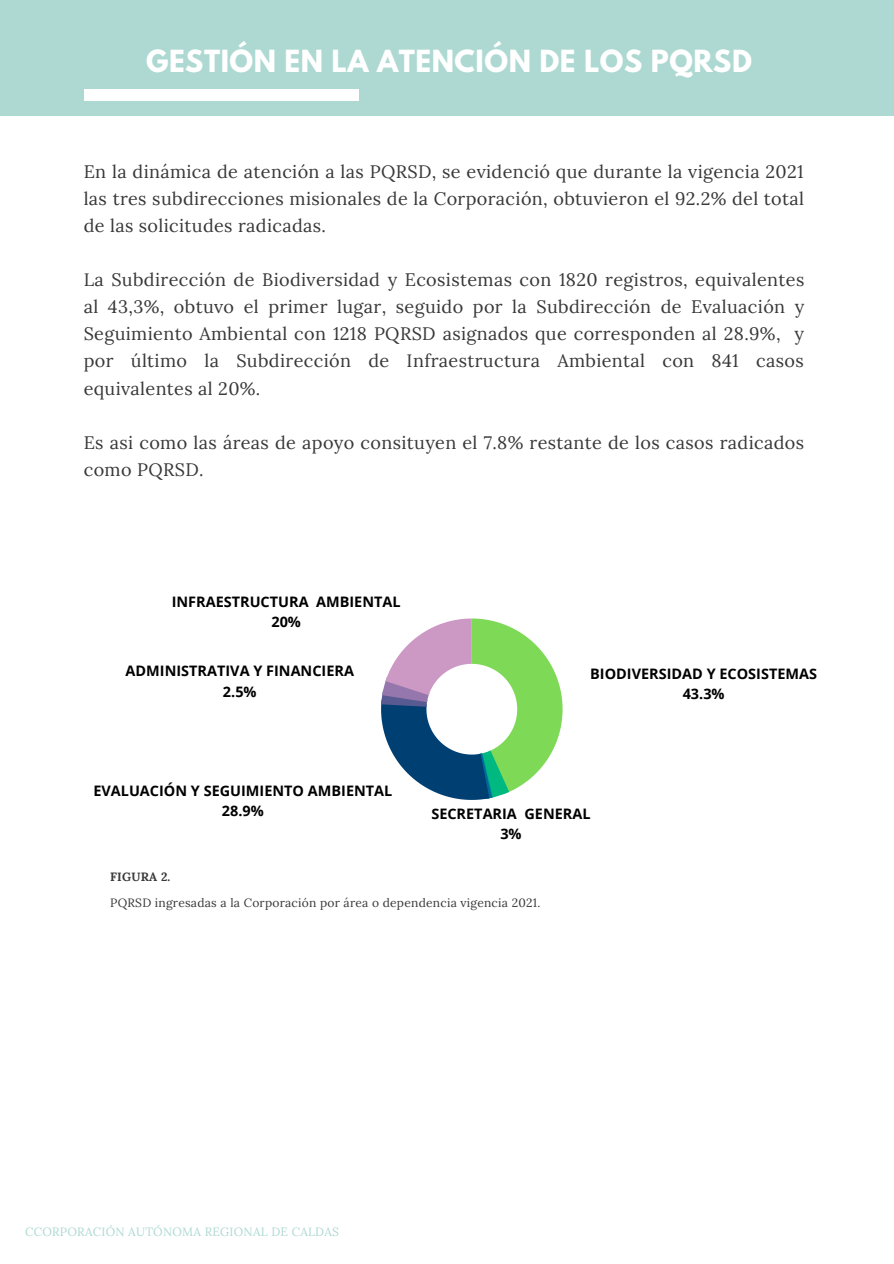
<style>
.page{position:relative;width:894px;height:1264px;background:#fff}
.page>*{position:absolute;margin:0;border:0;box-sizing:border-box;transform-origin:0 0}
.t1{font:700 27px "League Spartan";letter-spacing:.02em;color:#fff}
.t2{font:18px/27px "Lora";letter-spacing:.02em;color:#383838;text-align:justify}
.t3{font:700 14.4px "Open Sans";color:#000}
.t4{font:12px "Lora";letter-spacing:.02em;color:#383838}
.t5{font:12px "Lora";letter-spacing:.02em;color:#add9d2}
.t6{font:700 12px "Lora";letter-spacing:.02em;color:#383838}
</style>
<div class="page">
<div style="left:0;top:0;width:893px;height:115px;background:#add9d2"></div>
<svg style="left:381px;top:618px;width:181px;height:182px"></svg>
<div style="left:84px;top:89px;width:274px;height:12px;background:#fff"></div>
<p class="t1" style="left:146px;top:48px;width:607px">GESTIÓN EN LA ATENCIÓN DE LOS PQRSD</p>
<p class="t2" style="left:84px;top:158px;width:721px">En la dinámica de atención a las PQRSD, se evidenció que durante la vigencia 2021 las tres subdirecciones misionales de la Corporación, obtuvieron el 92.2% del total de las solicitudes radicadas.</p>
<p class="t2" style="left:84px;top:266px;width:722px">La Subdirección de Biodiversidad y Ecosistemas con 1820 registros, equivalentes al 43,3%, obtuvo el primer lugar, seguido por la Subdirección de Evaluación y Seguimiento Ambiental con 1218 PQRSD asignados que corresponden al 28.9%, y por último la Subdirección de Infraestructura Ambiental con 841 casos equivalentes al 20%.</p>
<p class="t2" style="left:84px;top:428px;width:721px">Es asi como las áreas de apoyo consituyen el 7.8% restante de los casos radicados como PQRSD.</p>
<p class="t3" style="left:172px;top:591px;width:230px">INFRAESTRUCTURA AMBIENTAL</p>
<p class="t3" style="left:271px;top:611px;width:31px">20%</p>
<p class="t3" style="left:126px;top:661px;width:230px">ADMINISTRATIVA Y FINANCIERA</p>
<p class="t3" style="left:223px;top:681px;width:35px">2.5%</p>
<p class="t3" style="left:590px;top:663px;width:228px">BIODIVERSIDAD Y ECOSISTEMAS</p>
<p class="t3" style="left:682px;top:684px;width:43px">43.3%</p>
<p class="t3" style="left:93px;top:780px;width:300px">EVALUACIÓN Y SEGUIMIENTO AMBIENTAL</p>
<p class="t3" style="left:222px;top:800px;width:43px">28.9%</p>
<p class="t3" style="left:431px;top:803px;width:161px">SECRETARIA GENERAL</p>
<p class="t3" style="left:500px;top:824px;width:23px">3%</p>
<p class="t6" style="left:110px;top:868px;width:62px">FIGURA 2.</p>
<p class="t4" style="left:110px;top:895px;width:431px">PQRSD ingresadas a la Corporación por área o dependencia vigencia 2021.</p>
<p class="t5" style="left:25px;top:1223px;width:315px">CCORPORACIÓN AUTÓNOMA REGIONAL DE CALDAS</p>
</div>
